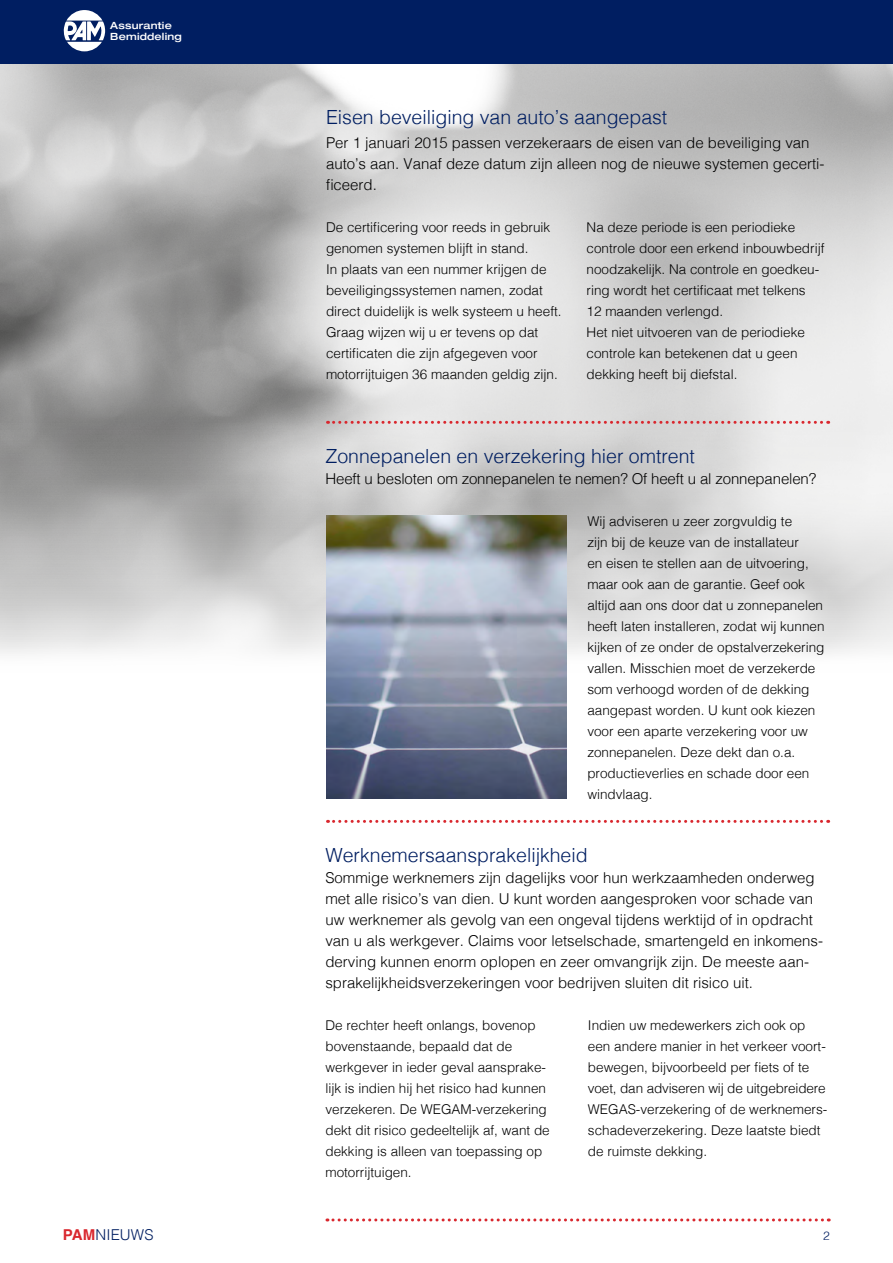
<style>
.page{position:relative;width:893px;height:1263px;background:#fff}
.page>*{position:absolute;margin:0;border:0;box-sizing:border-box;transform-origin:0 0}
.t1{font:300 19.5px "Helvetica";color:#001e61}
.t2{font:300 15px/21px "Helvetica";color:#000}
.t3{font:300 15px "Helvetica";letter-spacing:.005em;color:#001e61}
.t4{font:300 13.5px/21px "Helvetica";color:#000}
.t5{font:300 12px "Helvetica";color:#001e61}
.t6{font:500 expanded 9.9px/11.7px "Helvetica Neue";letter-spacing:.02em;color:#fff}
.s1{font-weight:700;color:#d9272e}
</style>
<div class="page">
<img style="left:0;top:64px;width:893px;height:609px">
<div style="left:0;top:0;width:893px;height:64px;background:#001e61"></div>
<svg style="left:64px;top:10px;width:41px;height:41px"></svg>
<svg style="left:327px;top:1218px;width:502px;height:3px"></svg>
<svg style="left:334px;top:421px;width:495px;height:3px"></svg>
<svg style="left:334px;top:820px;width:495px;height:3px"></svg>
<img style="left:326px;top:515px;width:240px;height:284px">
<p class="t6" style="left:110px;top:19px;width:73px">Assurantie<br>Bemiddeling</p>
<h1 class="t1" style="left:326px;top:101px;width:343px">Eisen beveiliging van auto’s aangepast</h1>
<p class="t2" style="left:326px;top:131px;width:500px">Per 1 januari 2015 passen verzekeraars de eisen van de beveiliging van auto’s aan. Vanaf deze datum zijn alleen nog de nieuwe systemen gecerti&shy;ficeerd.</p>
<p class="t4" style="left:326px;top:216px;width:237px">De certificering voor reeds in gebruik genomen systemen blijft in stand.<br>In plaats van een nummer krijgen de beveiligingssystemen namen, zodat direct duidelijk is welk systeem u heeft.<br>Graag wijzen wij u er tevens op dat certificaten die zijn afgegeven voor motorrijtuigen 36 maanden geldig zijn.</p>
<p class="t4" style="left:587px;top:216px;width:239px">Na deze periode is een periodieke controle door een erkend inbouwbedrijf noodzakelijk. Na controle en goedkeu&shy;ring wordt het certificaat met telkens<br>12 maanden verlengd.<br>Het niet uitvoeren van de periodieke controle kan betekenen dat u geen dekking heeft bij diefstal.</p>
<h1 class="t1" style="left:325px;top:439px;width:371px">Zonnepanelen en verzekering hier omtrent</h1>
<p class="t2" style="left:325px;top:467px;width:492px">Heeft u besloten om zonnepanelen te nemen? Of heeft u al zonnepanelen?</p>
<p class="t4" style="left:587px;top:510px;width:239px">Wij adviseren u zeer zorgvuldig te<br>zijn bij de keuze van de installateur<br>en eisen te stellen aan de uitvoering, maar ook aan de garantie. Geef ook altijd aan ons door dat u zonnepanelen heeft laten installeren, zodat wij kunnen kijken of ze onder de opstalverzekering vallen. Misschien moet de verzekerde som verhoogd worden of de dekking aangepast worden. U kunt ook kiezen voor een aparte verzekering voor uw zonnepanelen. Deze dekt dan o.a. productieverlies en schade door een windvlaag.</p>
<h1 class="t1" style="left:325px;top:838px;width:264px">Werknemersaansprakelijkheid</h1>
<p class="t2" style="left:325px;top:866px;width:499px">Sommige werknemers zijn dagelijks voor hun werkzaamheden onderweg met alle risico’s van dien. U kunt worden aangesproken voor schade van uw werknemer als gevolg van een ongeval tijdens werktijd of in opdracht van u als werkgever. Claims voor letselschade, smartengeld en inkomens&shy;derving kunnen enorm oplopen en zeer omvangrijk zijn. De meeste aan&shy;sprakelijkheidsverzekeringen voor bedrijven sluiten dit risico uit.</p>
<p class="t4" style="left:325px;top:1014px;width:226px">De rechter heeft onlangs, bovenop bovenstaande, bepaald dat de werkgever in ieder geval aansprake&shy;lijk is indien hij het risico had kunnen verzekeren. De WEGAM-verzekering dekt dit risico gedeeltelijk af, want de dekking is alleen van toepassing op motorrijtuigen.</p>
<p class="t4" style="left:588px;top:1014px;width:241px">Indien uw medewerkers zich ook op een andere manier in het verkeer voort&shy;bewegen, bijvoorbeeld per fiets of te voet, dan adviseren wij de uitgebreidere WEGAS-verzekering of de werknemers&shy;schadeverzekering. Deze laatste biedt de ruimste dekking.</p>
<p class="t3" style="left:63px;top:1222px;width:92px"><span class="s1">PAM</span>NIEUWS</p>
<p class="t5" style="left:823px;top:1225px;width:8px">2</p>
</div>
